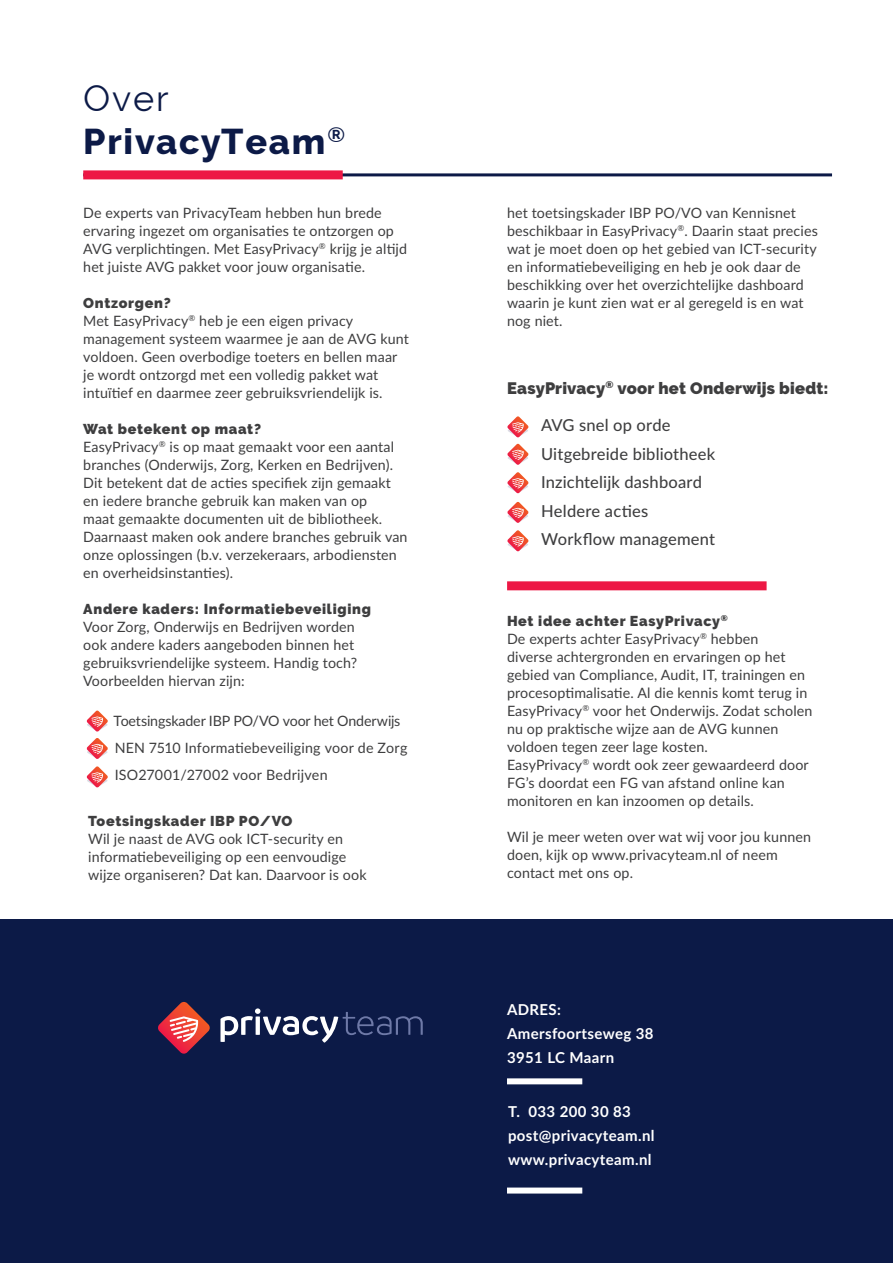
<style>
.page{position:relative;width:893px;height:1263px;background:#fff}
.page>*{position:absolute;margin:0;border:0;box-sizing:border-box;transform-origin:0 0}
.t1{font:800 36px/43.2px "Raleway";letter-spacing:.05em;color:#0c1a47}
.t2{font:500 16.5px/28.5px "Lato";letter-spacing:.01em;color:#3e3e3f}
.t3{font:900 16.5px "Raleway";letter-spacing:.015em;color:#3e3e3f}
.t4{font:700 15px/24px "Lato";letter-spacing:.025em;color:#fff}
.t5{font:14.25px/18px "Lato";letter-spacing:.01em;color:#3e3e3f}
.s1{font-weight:400}
.s2{font-family:"Raleway";font-weight:900}
</style>
<div class="page">
<hr style="left:892px;top:647px;width:1px;height:273px;background:#0c1a47">
<div style="left:0;top:920px;width:893px;height:343px;background:#0c1a47"></div>
<div style="left:507px;top:1187px;width:75px;height:6px;background:#fff"></div>
<div style="left:507px;top:1078px;width:75px;height:6px;background:#fff"></div>
<svg style="left:220px;top:1008px;width:203px;height:35px"></svg>
<svg style="left:158px;top:1002px;width:52px;height:52px"></svg>
<hr style="left:83px;top:173px;width:749px;height:3px;background:#0c1a47">
<div style="left:83px;top:170px;width:260px;height:9px;background:#ed1845"></div>
<div style="left:507px;top:581px;width:260px;height:9px;background:#ed1845"></div>
<svg style="left:87px;top:711px;width:21px;height:21px"></svg>
<svg style="left:87px;top:738px;width:21px;height:21px"></svg>
<svg style="left:87px;top:766px;width:21px;height:22px"></svg>
<svg style="left:507px;top:416px;width:22px;height:22px"></svg>
<svg style="left:507px;top:444px;width:22px;height:21px"></svg>
<svg style="left:507px;top:472px;width:22px;height:21px"></svg>
<svg style="left:507px;top:502px;width:22px;height:21px"></svg>
<svg style="left:507px;top:530px;width:22px;height:21px"></svg>
<p class="t1" style="left:83px;top:77px;width:263px"><span class="s1">Over<br></span>PrivacyTeam<sup>®</sup></p>
<p class="t5" style="left:83px;top:203px;width:325px">De experts van PrivacyTeam hebben hun brede ervaring ingezet om organisaties te ontzorgen op AVG verplichtingen. Met EasyPrivacy<sup>®</sup> krijg je altijd het juiste AVG pakket voor jouw organisatie.</p>
<p class="t5" style="left:83px;top:293px;width:327px"><span class="s2">Ontzorgen?<br></span>Met EasyPrivacy<sup>®</sup> heb je een eigen privacy management systeem waarmee je aan de AVG kunt voldoen. Geen overbodige toeters en bellen maar je wordt ontzorgd met een volledig pakket wat intuïtief en daarmee zeer gebruiksvriendelijk is.</p>
<p class="t5" style="left:83px;top:419px;width:326px"><span class="s2">Wat betekent op maat?<br></span>EasyPrivacy<sup>®</sup> is op maat gemaakt voor een aantal branches (Onderwijs, Zorg, Kerken en Bedrijven).<br>Dit betekent dat de acties specifiek zijn gemaakt en iedere branche gebruik kan maken van op<br>maat gemaakte documenten uit de bibliotheek.<br>Daarnaast maken ook andere branches gebruik van onze oplossingen (b.v. verzekeraars, arbodiensten en overheidsinstanties).</p>
<p class="t5" style="left:83px;top:599px;width:289px"><span class="s2">Andere kaders: Informatiebeveiliging </span>Voor Zorg, Onderwijs en Bedrijven worden ook andere kaders aangeboden binnen het gebruiksvriendelijke systeem. Handig toch?<br>Voorbeelden hiervan zijn:</p>
<p class="t5" style="left:114px;top:707px;width:295px;line-height:27px">Toetsingskader IBP PO/VO voor het Onderwijs<br>NEN 7510 Informatiebeveiliging voor de Zorg<br>ISO27001/27002 voor Bedrijven</p>
<p class="t5" style="left:88px;top:811px;width:280px"><span class="s2">Toetsingskader IBP PO/VO<br></span>Wil je naast de AVG ook ICT-security en informatiebeveiliging op een eenvoudige wijze organiseren? Dat kan. Daarvoor is ook</p>
<p class="t5" style="left:507px;top:203px;width:312px">het toetsingskader IBP PO/VO van Kennisnet beschikbaar in EasyPrivacy<sup>®</sup>. Daarin staat precies wat je moet doen op het gebied van ICT-security en informatiebeveiliging en heb je ook daar de beschikking over het overzichtelijke dashboard waarin je kunt zien wat er al geregeld is en wat nog niet.</p>
<p class="t3" style="left:507px;top:379px;width:323px">EasyPrivacy<sup>®</sup> voor het Onderwijs biedt:</p>
<p class="t2" style="left:541px;top:410px;width:176px">AVG snel op orde<br>Uitgebreide bibliotheek<br>Inzichtelijk dashboard<br>Heldere acties<br>Workflow management</p>
<p class="t5" style="left:507px;top:611px;width:307px"><span class="s2">Het idee achter EasyPrivacy</span><sup>®<br></sup>De experts achter EasyPrivacy<sup>®</sup> hebben<br>diverse achtergronden en ervaringen op het gebied van Compliance, Audit, IT, trainingen en procesoptimalisatie. Al die kennis komt terug in EasyPrivacy<sup>®</sup> voor het Onderwijs. Zodat scholen nu op praktische wijze aan de AVG kunnen voldoen tegen zeer lage kosten.<br>EasyPrivacy<sup>®</sup> wordt ook zeer gewaardeerd door FG’s doordat een FG van afstand online kan monitoren en kan inzoomen op details.</p>
<p class="t5" style="left:507px;top:827px;width:306px">Wil je meer weten over wat wij voor jou kunnen doen, kijk op www.privacyteam.nl of neem contact met ons op.</p>
<p class="t4" style="left:507px;top:997px;width:148px">ADRES:<br>Amersfoortseweg 38<br>3951 LC Maarn</p>
<p class="t4" style="left:508px;top:1099px;width:148px">T. 033 200 30 83 post@privacyteam.nl www.privacyteam.nl</p>
</div>
